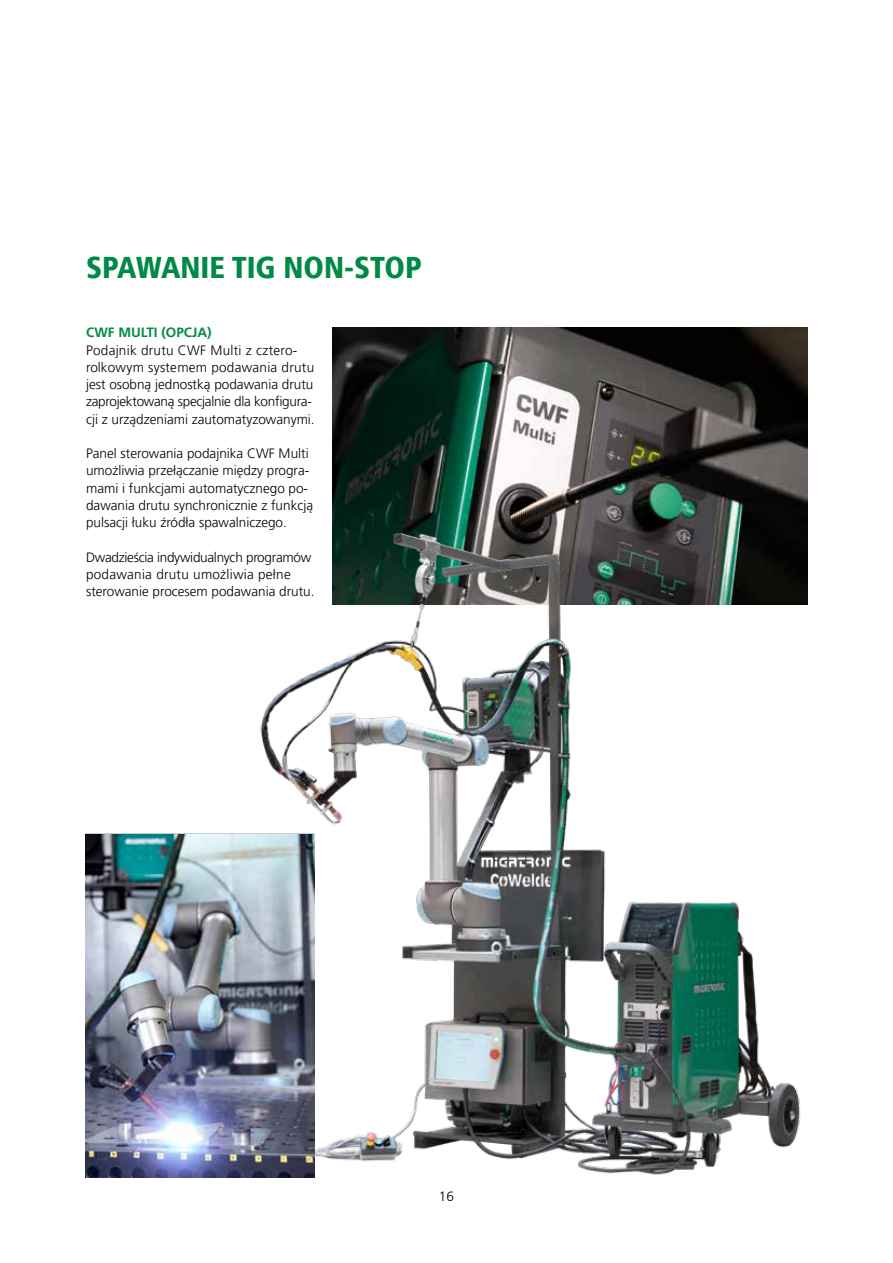
<style>
.page{position:relative;width:893px;height:1263px;background:#fff}
.page>*{position:absolute;margin:0;border:0;box-sizing:border-box;transform-origin:0 0}
.t1{font:900 condensed 30px "Frutiger LT Pro";color:#008a46}
.t2{font:300 13.5px/17.2px "Frutiger LT Pro";color:#000}
.t3{font:700 13.5px "Frutiger LT Pro";color:#008a46}
.t4{font:300 13.5px "Frutiger LT Com";color:#000}
</style>
<div class="page">
<img style="left:332px;top:327px;width:476px;height:197px">
<img style="left:260px;top:524px;width:548px;height:654px">
<img style="left:85px;top:834px;width:229px;height:344px">
<h1 class="t1" style="left:86px;top:249px;width:337px">SPAWANIE TIG NON-STOP</h1>
<p class="t3" style="left:86px;top:325px;width:127px">CWF MULTI (OPCJA)</p>
<p class="t2" style="left:86px;top:341px;width:230px">Podajnik drutu CWF Multi z cztero&shy;rolkowym systemem podawania drutu jest osobną jednostką podawania drutu zaprojektowaną specjalnie dla konfigura&shy;cji z urządzeniami zautomatyzowanymi.</p>
<p class="t2" style="left:86px;top:445px;width:229px">Panel sterowania podajnika CWF Multi umożliwia przełączanie między progra&shy;mami i funkcjami automatycznego po&shy;dawania drutu synchronicznie z funkcją pulsacji łuku źródła spawalniczego.</p>
<p class="t2" style="left:86px;top:548px;width:230px">Dwadzieścia indywidualnych programów podawania drutu umożliwia pełne sterowanie procesem podawania drutu.</p>
<p class="t4" style="left:439px;top:1188px;width:17px">16</p>
</div>
